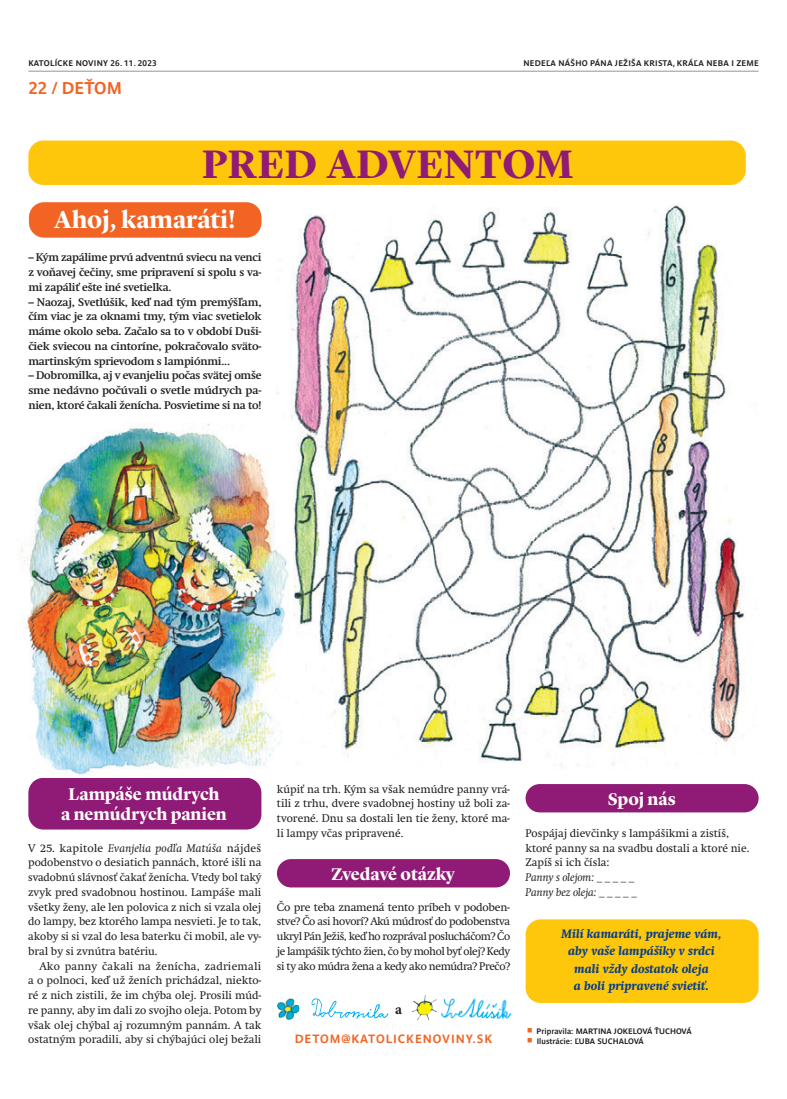
<style>
.page{position:relative;width:787px;height:1099px;background:#fff}
.page>*{position:absolute;margin:0;border:0;box-sizing:border-box;transform-origin:0 0}
.KN-TITUL_33_NOVY{font:700 41.25px "Lyon Display";letter-spacing:.02em;color:#8f1b76}
.KN-TITUKY_20_pt_NOVY{font:700 25px "Lyon Display";color:#fff}
.KN-TITULKY_14_pt_NOV{font:700 17.5px/20px "Lyon Display";letter-spacing:-.005em;color:#fff;text-align:center}
.KN-ZAHLAVIE-PAGINA{font:700 16.88px "Parisine Pro Gris";letter-spacing:.005em;color:#f26424}
.t1{font:700 15px "Minion Pro";color:#231f20}
.KN-TEXT{font:italic 700 12.5px/17.5px "Swift Neue LT Pro";color:#083e89;text-align:center}
.KN-MALE_ZAHLAVIE_RED{font:700 11.88px "Parisine Pro Gris";letter-spacing:.08em;color:#f26424}
.KN-TEXT-2{font:11.38px/14.8px "Swift Neue LT Pro";color:#231f20;text-align:justify}
.KN-TEXT-3{font:600 11.38px/14.8px "Swift Neue LT Pro";letter-spacing:-.02em;color:#231f20;text-align:justify}
.KN-TEXT_ODSADENY{font:11.38px/14.8px "Swift Neue LT Pro";letter-spacing:.005em;color:#231f20;text-align:justify}
.KN-TEXT-4{font:italic 11.38px "Swift Neue LT Pro";color:#231f20}
.KN-ZAHLAVIE-CIERNA{font:700 8.12px "Parisine Pro Gris";letter-spacing:.03em;color:#231f20}
.KN-autor-maly-bez_ci{font:700 7.88px "Parisine Pro Gris";color:#231f20}
.s1{font-style:italic}
.s2{font-family:"Minion Pro";font-weight:400;font-size:15px;color:#f26424}
</style>
<div class="page">
<div style="left:28px;top:140px;width:717px;height:45px;background:#fec70c;border-radius:15px"></div>
<div style="left:29px;top:202px;width:232px;height:36px;background:#f26424;border-radius:15px"></div>
<img style="left:412px;top:995px;width:22px;height:25px">
<img style="left:311px;top:998px;width:78px;height:21px">
<img style="left:434px;top:998px;width:78px;height:21px">
<img style="left:277px;top:998px;width:22px;height:22px">
<div style="left:28px;top:777px;width:233px;height:52px;background:#8f1b76;border-radius:15px"></div>
<img style="left:277px;top:205px;width:476px;height:582px">
<div style="left:277px;top:859px;width:233px;height:28px;background:#8f1b76;border-radius:14px"></div>
<div style="left:525px;top:784px;width:233px;height:28px;background:#8f1b76;border-radius:14px"></div>
<img style="left:21px;top:423px;width:271px;height:354px">
<hr style="left:28px;top:71px;width:730px;height:1px;background:#939598">
<div style="left:525px;top:919px;width:233px;height:83px;background:#fec70c;border-radius:15px"></div>
<p class="KN-ZAHLAVIE-CIERNA" style="left:28px;top:57px;width:130px">KATOLÍCKE NOVINY 26. 11. 2023</p>
<p class="KN-ZAHLAVIE-CIERNA" style="left:523px;top:57px;width:237px">NEDEĽA NÁŠHO PÁNA JEŽIŠA KRISTA, KRÁĽA NEBA I ZEME</p>
<p class="KN-ZAHLAVIE-PAGINA" style="left:28px;top:75px;width:95px">22 / DEŤOM</p>
<p class="KN-TITUL_33_NOVY" style="left:202px;top:133px;width:373px">PRED ADVENTOM</p>
<p class="KN-TITUKY_20_pt_NOVY" style="left:54px;top:201px;width:183px">Ahoj, kamaráti!</p>
<p class="KN-TEXT-3" style="left:28px;top:250px;width:235px">– Kým zapálime prvú adventnú sviecu na venci z voňavej čečiny, sme pripravení si spolu s va&shy;mi zapáliť ešte iné svetielka.</p>
<p class="KN-TEXT-3" style="left:28px;top:294px;width:235px">– Naozaj, Svetlúšik, keď nad tým premýšľam, čím viac je za oknami tmy, tým viac svetielok máme okolo seba. Začalo sa to v období Duši&shy;čiek sviecou na cintoríne, pokračovalo sväto&shy;martinským sprievodom s lampiónmi...</p>
<p class="KN-TEXT-3" style="left:28px;top:368px;width:235px">– Dobromilka, aj v evanjeliu počas svätej omše sme nedávno počúvali o svetle múdrych pa&shy;nien, ktoré čakali ženícha. Posvietime si na to!</p>
<p class="KN-TITULKY_14_pt_NOV" style="left:61px;top:783px;width:167px">Lampáše múdrych<br>a nemúdrych panien</p>
<p class="KN-TEXT-2" style="left:28px;top:840px;width:235px">V 25. kapitole <span class="s1">Evanjelia podľa Matúša</span> nájdeš podobenstvo o desiatich pannách, ktoré išli na svadobnú slávnosť čakať ženícha. Vtedy bol taký zvyk pred svadobnou hostinou. Lampáše mali všetky ženy, ale len polovica z nich si vzala olej do lampy, bez ktorého lampa nesvieti. Je to tak, akoby si si vzal do lesa baterku či mobil, ale vy&shy;bral by si zvnútra batériu.</p>
<p class="KN-TEXT_ODSADENY" style="left:28px;top:958px;width:235px;text-indent:12px">Ako panny čakali na ženícha, zadriemali a o polnoci, keď už ženích prichádzal, niekto&shy;ré z nich zistili, že im chýba olej. Prosili múd&shy;re panny, aby im dali zo svojho oleja. Potom by však olej chýbal aj rozumným pannám. A tak ostatným poradili, aby si chýbajúci olej bežali</p>
<p class="KN-TEXT_ODSADENY" style="left:277px;top:781px;width:235px">kúpiť na trh. Kým sa však nemúdre panny vrá&shy;tili z trhu, dvere svadobnej hostiny už boli za&shy;tvorené. Dnu sa dostali len tie ženy, ktoré ma&shy;li lampy včas pripravené.</p>
<p class="KN-TITULKY_14_pt_NOV" style="left:331px;top:862px;width:125px">Zvedavé otázky</p>
<p class="KN-TEXT-2" style="left:277px;top:899px;width:235px">Čo pre teba znamená tento príbeh v podoben&shy;stve? Čo asi hovorí? Akú múdrosť do podobenstva ukryl Pán Ježiš, keď ho rozprával poslucháčom? Čo je lampášik týchto žien, čo by mohol byť olej? Kedy si ty ako múdra žena a kedy ako nemúdra? Prečo?</p>
<p class="t1" style="left:395px;top:998px;width:8px">a</p>
<p class="KN-MALE_ZAHLAVIE_RED" style="left:295px;top:1029px;width:199px">DETOM@KATOLICKENOVINY.SK</p>
<p class="KN-TITULKY_14_pt_NOV" style="left:608px;top:787px;width:69px">Spoj nás</p>
<p class="KN-TEXT-2" style="left:525px;top:825px;width:225px;text-align:left">Pospájaj dievčinky s lampášikmi a zistíš, ktoré panny sa na svadbu dostali a ktoré nie.<br>Zapíš si ich čísla:</p>
<p class="KN-TEXT-4" style="left:525px;top:870px;width:110px">Panny s olejom: _ _ _ _ _</p>
<p class="KN-TEXT-4" style="left:525px;top:885px;width:113px">Panny bez oleja: _ _ _ _ _</p>
<p class="KN-TEXT" style="left:561px;top:924px;width:162px">Milí kamaráti, prajeme vám, aby vaše lampášiky v srdci mali vždy dostatok oleja<br>a boli pripravené svietiť.</p>
<p class="KN-autor-maly-bez_ci" style="left:527px;top:1025px;width:166px"><span class="s2">■</span> Pripravila: MARTINA JOKELOVÁ ŤUCHOVÁ</p>
<p class="KN-autor-maly-bez_ci" style="left:527px;top:1035px;width:118px"><span class="s2">■</span> Ilustrácie: ĽUBA SUCHALOVÁ</p>
</div>
